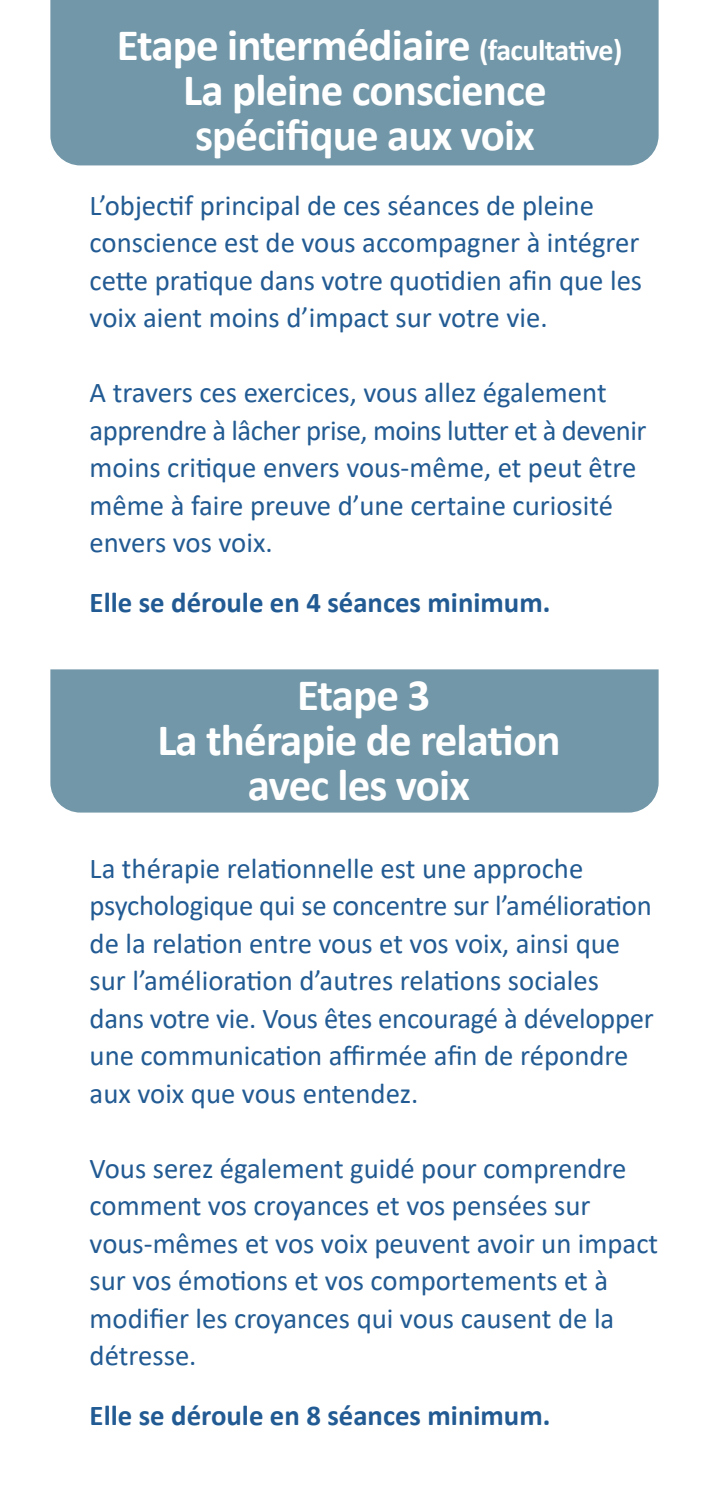
<style>
.page{position:relative;width:709px;height:1489px;background:#fff}
.page>*{position:absolute;margin:0;border:0;box-sizing:border-box;transform-origin:0 0}
.t1{font:700 45px/45px "Calibri";letter-spacing:-.02em;color:#fff;text-align:center}
.t2{font:28.75px/37.5px "Calibri";color:#225b93}
.t3{font:700 28.75px "Calibri";color:#225b93}
.s1{font-size:30px}
</style>
<div class="page">
<div style="left:50px;top:0;width:608px;height:165px;background:#7197a8"></div>
<div style="left:50px;top:669px;width:608px;height:143px;background:#7197a8"></div>
<h1 class="t1" style="left:117px;top:22px;width:507px">Etape intermédiaire <span class="s1">(facultative)<br></span>La pleine conscience spécifique aux voix</h1>
<p class="t2" style="left:90px;top:186px;width:554px">L’objectif principal de ces séances de pleine conscience est de vous accompagner à intégrer cette pratique dans votre quotidien afin que les voix aient moins d’impact sur votre vie.</p>
<p class="t2" style="left:90px;top:373px;width:558px">A travers ces exercices, vous allez également apprendre à lâcher prise, moins lutter et à devenir moins critique envers vous-même, et peut être même à faire preuve d’une certaine curiosité envers vos voix.</p>
<p class="t3" style="left:90px;top:582px;width:462px">Elle se déroule en 4 séances minimum.</p>
<h1 class="t1" style="left:157px;top:672px;width:404px">Etape 3<br>La thérapie de relation avec les voix</h1>
<p class="t2" style="left:90px;top:848px;width:566px">La thérapie relationnelle est une approche psychologique qui se concentre sur l’amélioration de la relation entre vous et vos voix, ainsi que sur l’amélioration d’autres relations sociales dans votre vie. Vous êtes encouragé à développer une communication affirmée afin de répondre aux voix que vous entendez.</p>
<p class="t2" style="left:90px;top:1148px;width:570px">Vous serez également guidé pour comprendre comment vos croyances et vos pensées sur vous-mêmes et vos voix peuvent avoir un impact sur vos émotions et vos comportements et à modifier les croyances qui vous causent de la détresse.</p>
<p class="t3" style="left:90px;top:1395px;width:462px">Elle se déroule en 8 séances minimum.</p>
</div>
